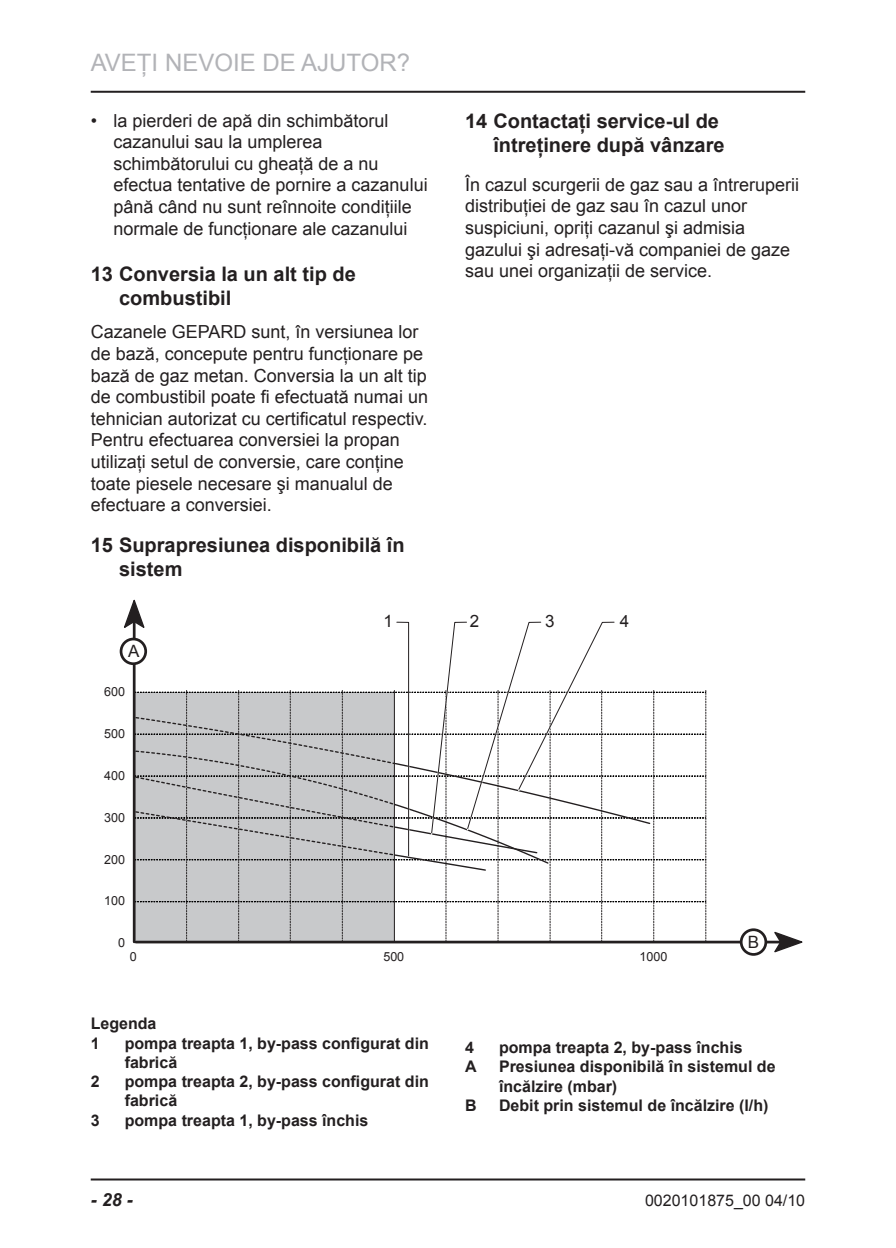
<style>
.page{position:relative;width:896px;height:1248px;background:#fff}
.page>*{position:absolute;margin:0;border:0;box-sizing:border-box;transform-origin:0 0}
.t1{font:24px "Arial";color:#b2b3b7}
.t2{font:700 20px/24px "Arial";color:#231f20}
.t3{font:18px/21.6px "Arial";color:#231f20}
.t4{font:italic 700 18px "Arial";color:#231f20}
.t5{font:17px "Arial";color:#231f20}
.t6{font:700 16px/19.2px "Arial";color:#231f20}
.t7{font:16px "Arial";color:#231f20}
.t8{font:12.6px "Arial";color:#231f20}
</style>
<div class="page">
<hr style="left:91px;top:91px;width:714px;height:2px;background:#231f20">
<hr style="left:91px;top:1178px;width:714px;height:2px;background:#231f20">
<hr style="left:136px;top:940px;width:645px;height:3px;background:#231f20">
<svg style="left:765px;top:931px;width:38px;height:22px"></svg>
<div style="left:741px;top:929px;width:25px;height:25px;background:#fff;border-radius:50%"></div>
<div style="left:740px;top:928px;width:27px;height:27px;border:3px solid #231f20;border-radius:50%"></div>
<svg style="left:119px;top:599px;width:587px;height:342px"></svg>
<h1 class="t1" style="left:91px;top:50px;width:321px">AVEŢI NEVOIE DE AJUTOR?</h1>
<p class="t3" style="left:113px;top:109px;width:316px;text-indent:-23px">• la pierderi de apă din schimbătorul cazanului sau la umplerea schimbătorului cu gheaţă de a nu efectua tentative de pornire a cazanului până când nu sunt reînnoite condiţiile normale de funcţionare ale cazanului</p>
<p class="t2" style="left:119px;top:262px;width:238px;text-indent:-28px">13 Conversia la un alt tip de combustibil</p>
<p class="t3" style="left:91px;top:321px;width:339px">Cazanele GEPARD sunt, în versiunea lor de bază, concepute pentru funcţionare pe bază de gaz metan. Conversia la un alt tip de combustibil poate fi efectuată numai un tehnician autorizat cu certificatul respectiv.<br>Pentru efectuarea conversiei la propan utilizaţi setul de conversie, care conţine toate piesele necesare şi manualul de efectuare a conversiei.</p>
<p class="t2" style="left:119px;top:533px;width:287px;text-indent:-28px">15 Suprapresiunea disponibilă în sistem</p>
<p class="t2" style="left:465px;top:109px;width:261px;text-align:right">14 Contactaţi service-ul de întreţinere după vânzare</p>
<p class="t3" style="left:465px;top:174px;width:336px">În cazul scurgerii de gaz sau a întreruperii distribuţiei de gaz sau în cazul unor suspiciuni, opriţi cazanul şi admisia gazului şi adresaţi-vă companiei de gaze sau unei organizaţii de service.</p>
<p class="t5" style="left:128px;top:642px;width:13px">A</p>
<p class="t8" style="left:104px;top:684px;width:22px">600</p>
<p class="t8" style="left:104px;top:726px;width:22px">500</p>
<p class="t8" style="left:104px;top:768px;width:22px">400</p>
<p class="t8" style="left:104px;top:810px;width:22px">300</p>
<p class="t8" style="left:104px;top:852px;width:22px">200</p>
<p class="t8" style="left:104px;top:894px;width:22px">100</p>
<p class="t8" style="left:118px;top:935px;width:8px">0</p>
<p class="t5" style="left:383px;top:611px;width:11px">1</p>
<p class="t5" style="left:470px;top:611px;width:11px">2</p>
<p class="t5" style="left:545px;top:611px;width:11px">3</p>
<p class="t5" style="left:620px;top:611px;width:11px">4</p>
<p class="t8" style="left:130px;top:949px;width:8px">0</p>
<p class="t8" style="left:383px;top:949px;width:22px">500</p>
<p class="t8" style="left:639px;top:949px;width:29px">1000</p>
<p class="t5" style="left:748px;top:932px;width:13px">B</p>
<p class="t6" style="left:91px;top:1014px;width:67px">Legenda<br>1</p>
<p class="t6" style="left:125px;top:1033px;width:306px">pompa treapta 1, by-pass configurat din fabrică</p>
<p class="t6" style="left:91px;top:1071px;width:10px">2</p>
<p class="t6" style="left:125px;top:1071px;width:306px">pompa treapta 2, by-pass configurat din fabrică</p>
<p class="t6" style="left:91px;top:1110px;width:10px">3</p>
<p class="t6" style="left:125px;top:1110px;width:245px">pompa treapta 1, by-pass închis</p>
<p class="t6" style="left:465px;top:1037px;width:10px">4</p>
<p class="t6" style="left:499px;top:1037px;width:245px">pompa treapta 2, by-pass închis</p>
<p class="t6" style="left:465px;top:1057px;width:13px">A</p>
<p class="t6" style="left:499px;top:1057px;width:278px">Presiunea disponibilă în sistemul de încălzire (mbar)</p>
<p class="t6" style="left:465px;top:1095px;width:13px">B</p>
<p class="t6" style="left:499px;top:1095px;width:271px">Debit prin sistemul de încălzire (l/h)</p>
<p class="t4" style="left:91px;top:1189px;width:44px">- 28 -</p>
<p class="t7" style="left:645px;top:1191px;width:162px">0020101875_00 04/10</p>
</div>
